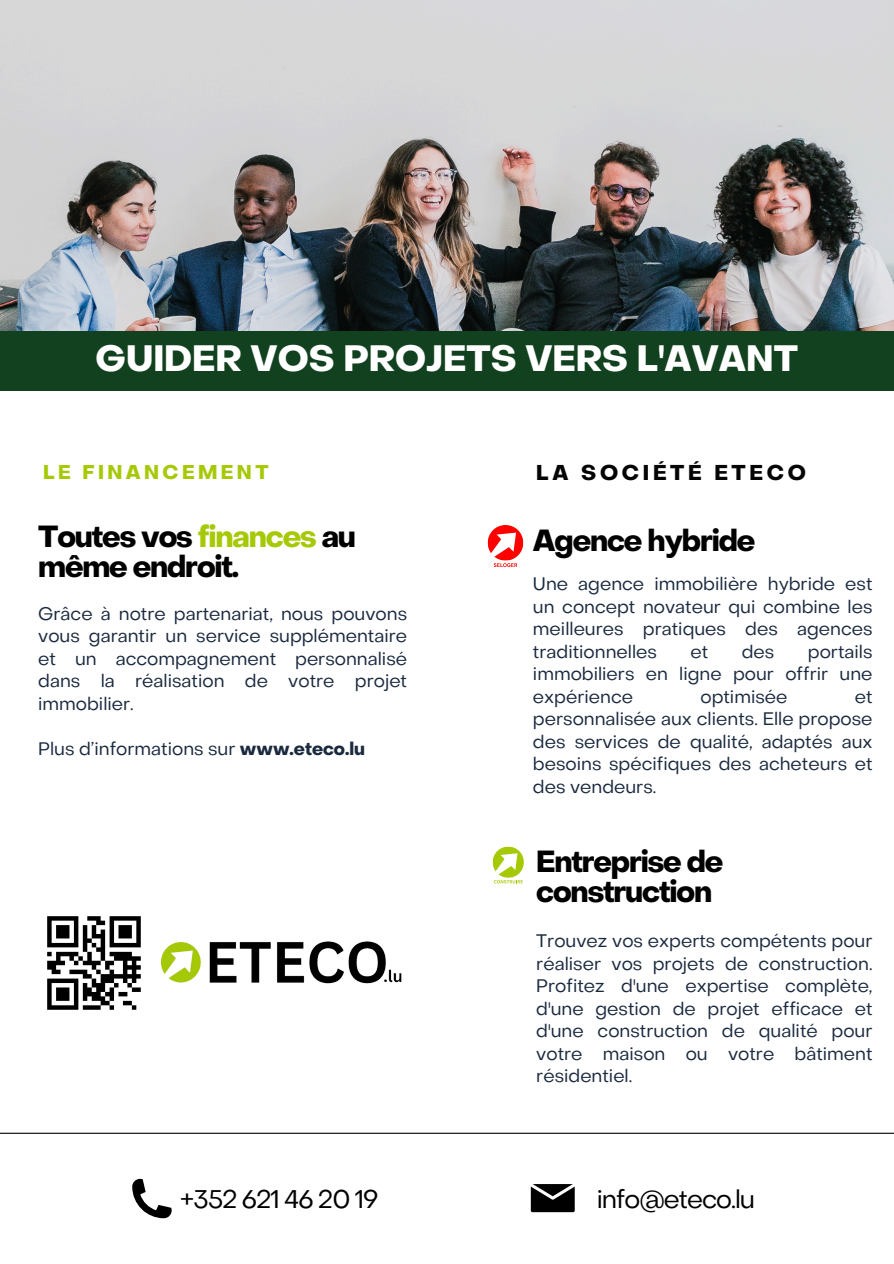
<style>
.page{position:relative;width:894px;height:1264px;background:#fff}
.page>*{position:absolute;margin:0;border:0;box-sizing:border-box;transform-origin:0 0}
.t1{font:700 36px "Object Sans";color:#fff}
.t2{font:700 30px/30.3px "Object Sans";letter-spacing:-.04em;color:#000}
.t3{font:25.35px "Object Sans";letter-spacing:-.04em;color:#000}
.t4{font:700 21.15px "Object Sans";letter-spacing:.175em;color:#040404}
.t5{font:700 19.5px "Object Sans";letter-spacing:.175em;color:#a6c906}
.t6{font:18px/22.5px "Object Sans";color:#1b2a3f;text-align:justify}
.s1{color:#a6c906}
.s2{font-weight:700}
</style>
<div class="page">
<img style="left:0;top:0;width:893px;height:331px">
<div style="left:0;top:331px;width:893px;height:59px;background:#11411e"></div>
<svg style="left:530px;top:1184px;width:44px;height:28px"></svg>
<svg style="left:132px;top:1178px;width:40px;height:40px"></svg>
<hr style="left:0;top:1132px;width:893px;height:1px;background:#000">
<svg style="left:47px;top:916px;width:31px;height:4px"></svg>
<svg style="left:87px;top:916px;width:14px;height:4px"></svg>
<svg style="left:109px;top:916px;width:32px;height:4px"></svg>
<svg style="left:56px;top:925px;width:13px;height:4px"></svg>
<div style="left:56px;top:929px;width:13px;height:5px;background:#000"></div>
<hr style="left:56px;top:934px;width:13px;height:4px;background:#000">
<svg style="left:47px;top:920px;width:5px;height:22px"></svg>
<div style="left:47px;top:942px;width:31px;height:5px;background:#000"></div>
<div style="left:56px;top:951px;width:22px;height:5px;background:#000"></div>
<div style="left:47px;top:960px;width:18px;height:5px;background:#000"></div>
<svg style="left:47px;top:951px;width:13px;height:18px"></svg>
<div style="left:52px;top:969px;width:8px;height:5px;background:#000"></div>
<div style="left:47px;top:978px;width:31px;height:5px;background:#000"></div>
<svg style="left:56px;top:987px;width:13px;height:4px"></svg>
<div style="left:56px;top:991px;width:13px;height:5px;background:#000"></div>
<hr style="left:56px;top:996px;width:13px;height:4px;background:#000">
<svg style="left:47px;top:983px;width:5px;height:22px"></svg>
<svg style="left:47px;top:1005px;width:22px;height:4px"></svg>
<svg style="left:69px;top:920px;width:72px;height:89px"></svg>
<svg style="left:492px;top:846px;width:31px;height:37px"></svg>
<svg style="left:487px;top:525px;width:36px;height:42px"></svg>
<img style="left:161px;top:941px;width:241px;height:43px">
<h1 class="t1" style="left:96px;top:344px;width:703px">GUIDER VOS PROJETS VERS L'AVANT</h1>
<p class="t5" style="left:43px;top:464px;width:227px">LE FINANCEMENT</p>
<p class="t4" style="left:536px;top:464px;width:271px">LA SOCIÉTÉ ETECO</p>
<h2 class="t2" style="left:38px;top:524px;width:319px">Toutes vos <span class="s1">finances</span> au même endroit.</h2>
<p class="t6" style="left:38px;top:604px;width:370px">Grâce à notre partenariat, nous pouvons vous garantir un service supplémentaire et un accompagnement personnalisé dans la réalisation de votre projet immobilier.</p>
<p class="t6" style="left:38px;top:739px;width:328px">Plus d’informations sur <span class="s2">www.eteco.lu</span></p>
<h2 class="t2" style="left:533px;top:528px;width:224px">Agence hybride</h2>
<p class="t6" style="left:533px;top:574px;width:341px">Une agence immobilière hybride est un concept novateur qui combine les meilleures pratiques des agences traditionnelles</p>
<p class="t6" style="left:533px;top:642px;width:341px;text-indent:275px">portails immobiliers en ligne pour offrir une expérience</p>
<p class="t6" style="left:690px;top:642px;width:19px">et</p>
<p class="t6" style="left:741px;top:642px;width:34px">des</p>
<p class="t6" style="left:700px;top:687px;width:88px">optimisée</p>
<p class="t6" style="left:533px;top:687px;width:341px;text-indent:322px">et personnalisée aux clients. Elle propose des services de qualité, adaptés aux besoins spécifiques des acheteurs et des vendeurs.</p>
<h2 class="t2" style="left:536px;top:849px;width:188px">Entreprise de construction</h2>
<p class="t6" style="left:536px;top:931px;width:338px">Trouvez vos experts compétents pour réaliser vos projets de construction.<br>Profitez d'une expertise complète, d'une gestion de projet efficace et d'une construction de qualité pour votre maison ou votre bâtiment résidentiel.</p>
<h3 class="t3" style="left:180px;top:1188px;width:199px">+352 621 46 20 19</h3>
<h3 class="t3" style="left:596px;top:1189px;width:160px">info@eteco.lu</h3>
</div>
